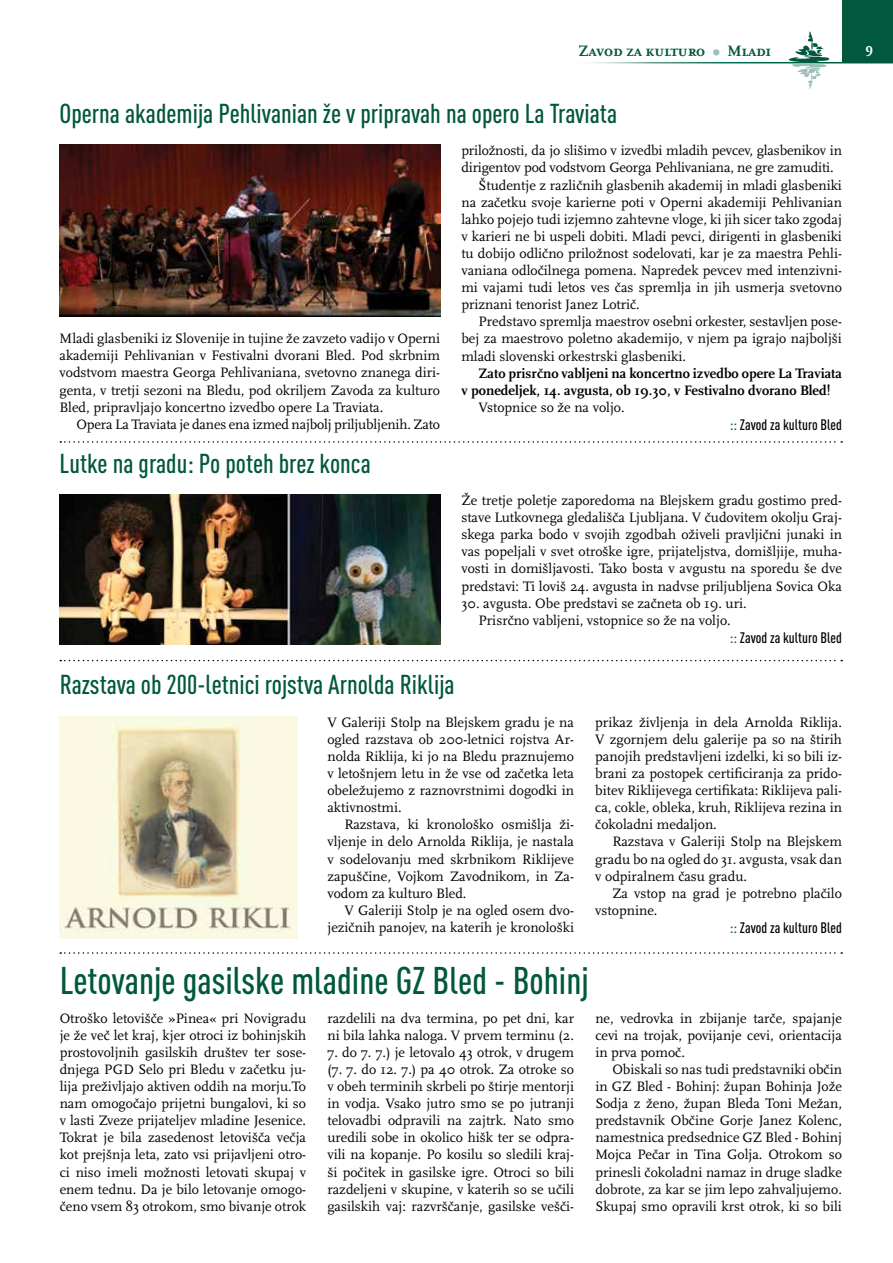
<style>
.page{position:relative;width:893px;height:1263px;background:#fff}
.page>*{position:absolute;margin:0;border:0;box-sizing:border-box;transform-origin:0 0}
.t1{font:500 condensed 38.1px "DIN Pro";color:#00583d}
.t2{font:500 condensed 27px "DIN Pro";color:#00583d}
.t3{font:700 15.75px "Scala Caps CE";color:#00583d}
.t4{font:500 condensed 15px "DIN Pro";color:#000}
.t5{font:700 15px "Scala Caps CE";color:#fff}
.t6{font:14.25px/17.1px "Scala CE";color:#000;text-align:justify}
.t7{font:700 14.25px/17.1px "Scala CE";color:#000}
.s1{color:#00583d}
</style>
<div class="page">
<svg style="left:60px;top:441px;width:782px;height:2px"></svg>
<svg style="left:60px;top:660px;width:782px;height:1px"></svg>
<svg style="left:60px;top:952px;width:782px;height:2px"></svg>
<div style="left:842px;top:0;width:51px;height:63px;background:#00583d"></div>
<hr style="left:563px;top:62px;width:330px;height:1px;background:#fff">
<svg style="left:787px;top:31px;width:43px;height:58px"></svg>
<div style="left:713px;top:49px;width:6px;height:7px;background:#9bc2b9;border-radius:50%"></div>
<img style="left:60px;top:145px;width:380px;height:172px">
<img style="left:60px;top:494px;width:380px;height:150px">
<img style="left:60px;top:716px;width:238px;height:222px">
<p class="t3" style="left:578px;top:42px;width:128px">Zavod za kulturo</p>
<p class="t3" style="left:727px;top:42px;width:45px">Mladi</p>
<p class="t5" style="left:865px;top:43px;width:9px">9</p>
<h2 class="t2" style="left:60px;top:94px;width:559px">Operna akademija Pehlivanian že v pripravah na opero La Traviata</h2>
<p class="t6" style="left:60px;top:330px;width:382px">Mladi glasbeniki iz Slovenije in tujine že zavzeto vadijo v Operni akademiji Pehlivanian v Festivalni dvorani Bled. Pod skrbnim vodstvom maestra Georga Pehlivaniana, svetovno znanega diri&shy;genta, v tretji sezoni na Bledu, pod okriljem Zavoda za kulturo Bled, pripravljajo koncertno izvedbo opere La Traviata.</p>
<p class="t6" style="left:77px;top:416px;width:365px">Opera La Traviata je danes ena izmed najbolj priljubljenih. Zato</p>
<h2 class="t2" style="left:60px;top:443px;width:313px">Lutke na gradu: Po poteh brez konca</h2>
<p class="t6" style="left:461px;top:142px;width:382px">priložnosti, da jo slišimo v izvedbi mladih pevcev, glasbenikov in</p>
<p class="t6" style="left:461px;top:159px;width:374px">dirigentov pod vodstvom Georga Pehlivaniana, ne gre zamuditi.</p>
<p class="t6" style="left:478px;top:177px;width:365px">Študentje z različnih glasbenih akademij in mladi glasbeniki</p>
<p class="t6" style="left:461px;top:194px;width:382px">na začetku svoje karierne poti v Operni akademiji Pehlivanian</p>
<p class="t6" style="left:461px;top:211px;width:382px">lahko pojejo tudi izjemno zahtevne vloge, ki jih sicer tako zgodaj</p>
<p class="t6" style="left:461px;top:228px;width:382px">v karieri ne bi uspeli dobiti. Mladi pevci, dirigenti in glasbeniki</p>
<p class="t6" style="left:461px;top:245px;width:382px">tu dobijo odlično priložnost sodelovati, kar je za maestra Pehli-</p>
<p class="t6" style="left:461px;top:262px;width:382px">vaniana odločilnega pomena. Napredek pevcev med intenzivni-</p>
<p class="t6" style="left:461px;top:279px;width:382px">mi vajami tudi letos ves čas spremlja in jih usmerja svetovno</p>
<p class="t6" style="left:461px;top:296px;width:180px">priznani tenorist Janez Lotrič.</p>
<p class="t6" style="left:478px;top:313px;width:365px">Predstavo spremlja maestrov osebni orkester, sestavljen pose-</p>
<p class="t6" style="left:461px;top:330px;width:382px">bej za maestrovo poletno akademijo, v njem pa igrajo najboljši</p>
<p class="t6" style="left:461px;top:348px;width:226px">mladi slovenski orkestrski glasbeniki.</p>
<p class="t7" style="left:461px;top:364px;width:382px;text-indent:17px">Zato prisrčno vabljeni na koncertno izvedbo opere La Traviata v ponedeljek, 14. avgusta, ob 19.30, v Festivalno dvorano Bled!</p>
<p class="t6" style="left:478px;top:399px;width:148px">Vstopnice so že na voljo.</p>
<p class="t4" style="left:730px;top:413px;width:114px"><span class="s1">:::</span> Zavod za kulturo Bled</p>
<p class="t6" style="left:461px;top:492px;width:382px">Že tretje poletje zaporedoma na Blejskem gradu gostimo pred&shy;stave Lutkovnega gledališča Ljubljana. V čudovitem okolju Graj&shy;skega parka bodo v svojih zgodbah oživeli pravljični junaki in vas popeljali v svet otroške igre, prijateljstva, domišljije, muha&shy;vosti in domišljavosti. Tako bosta v avgustu na sporedu še dve predstavi: Ti loviš 24. avgusta in nadvse priljubljena Sovica Oka</p>
<p class="t6" style="left:461px;top:595px;width:287px;text-align:center">30. avgusta. Obe predstavi se začneta ob 19. uri.<br>Prisrčno vabljeni, vstopnice so že na voljo.</p>
<p class="t4" style="left:730px;top:626px;width:114px"><span class="s1">:::</span> Zavod za kulturo Bled</p>
<h2 class="t2" style="left:60px;top:665px;width:396px">Razstava ob 200-letnici rojstva Arnolda Riklija</h2>
<p class="t6" style="left:327px;top:714px;width:248px">V Galeriji Stolp na Blejskem gradu je na ogled razstava ob 200-letnici rojstva Ar&shy;nolda Riklija, ki jo na Bledu praznujemo v letošnjem letu in že vse od začetka leta obeležujemo z raznovrstnimi dogodki in aktivnostmi.</p>
<p class="t6" style="left:327px;top:816px;width:248px;text-indent:17px">Razstava, ki kronološko osmišlja ži&shy;vljenje in delo Arnolda Riklija, je nastala v sodelovanju med skrbnikom Riklijeve zapuščine, Vojkom Zavodnikom, in Za&shy;vodom za kulturo Bled.</p>
<p class="t6" style="left:327px;top:902px;width:248px;text-align:right">V Galeriji Stolp je na ogled osem dvo&shy;jezičnih panojev, na katerih je kronološki</p>
<p class="t6" style="left:595px;top:714px;width:248px">prikaz življenja in dela Arnolda Riklija.<br>V zgornjem delu galerije pa so na štirih panojih predstavljeni izdelki, ki so bili iz&shy;brani za postopek certificiranja za prido&shy;bitev Riklijevega certifikata: Riklijeva pali&shy;ca, cokle, obleka, kruh, Riklijeva rezina in čokoladni medaljon.</p>
<p class="t6" style="left:595px;top:833px;width:248px;text-indent:17px">Razstava v Galeriji Stolp na Blejskem gradu bo na ogled do 31. avgusta, vsak dan v odpiralnem času gradu.</p>
<p class="t6" style="left:595px;top:885px;width:248px;text-indent:17px">Za vstop na grad je potrebno plačilo vstopnine.</p>
<p class="t4" style="left:730px;top:916px;width:114px"><span class="s1">:::</span> Zavod za kulturo Bled</p>
<h1 class="t1" style="left:60px;top:953px;width:531px">Letovanje gasilske mladine GZ Bled - Bohinj</h1>
<p class="t6" style="left:60px;top:1010px;width:248px">Otroško letovišče »Pinea« pri Novigradu je že več let kraj, kjer otroci iz bohinjskih prostovoljnih gasilskih društev ter sose&shy;dnjega PGD Selo pri Bledu v začetku ju&shy;lija preživljajo aktiven oddih na morju.To nam omogočajo prijetni bungalovi, ki so v lasti Zveze prijateljev mladine Jesenice.<br>Tokrat je bila zasedenost letovišča večja kot prejšnja leta, zato vsi prijavljeni otro&shy;ci niso imeli možnosti letovati skupaj v enem tednu. Da je bilo letovanje omogo&shy;čeno vsem 83 otrokom, smo bivanje otrok</p>
<p class="t6" style="left:327px;top:1010px;width:248px">razdelili na dva termina, po pet dni, kar ni bila lahka naloga. V prvem terminu (2.</p>
<p class="t6" style="left:327px;top:1044px;width:248px">7. do 7. 7.) je letovalo 43 otrok, v drugem (7. 7. do 12. 7.) pa 40 otrok. Za otroke so v obeh terminih skrbeli po štirje mentorji in vodja. Vsako jutro smo se po jutranji telovadbi odpravili na zajtrk. Nato smo uredili sobe in okolico hišk ter se odpra&shy;vili na kopanje. Po kosilu so sledili kraj&shy;ši počitek in gasilske igre. Otroci so bili razdeljeni v skupine, v katerih so se učili gasilskih vaj: razvrščanje, gasilske vešči-</p>
<p class="t6" style="left:595px;top:1010px;width:248px">ne, vedrovka in zbijanje tarče, spajanje cevi na trojak, povijanje cevi, orientacija in prva pomoč.</p>
<p class="t6" style="left:595px;top:1061px;width:248px;text-indent:17px">Obiskali so nas tudi predstavniki občin in GZ Bled - Bohinj: župan Bohinja Jože Sodja z ženo, župan Bleda Toni Mežan, predstavnik Občine Gorje Janez Kolenc, namestnica predsednice GZ Bled - Bohinj Mojca Pečar in Tina Golja. Otrokom so prinesli čokoladni namaz in druge sladke dobrote, za kar se jim lepo zahvaljujemo.<br>Skupaj smo opravili krst otrok, ki so bili</p>
</div>
